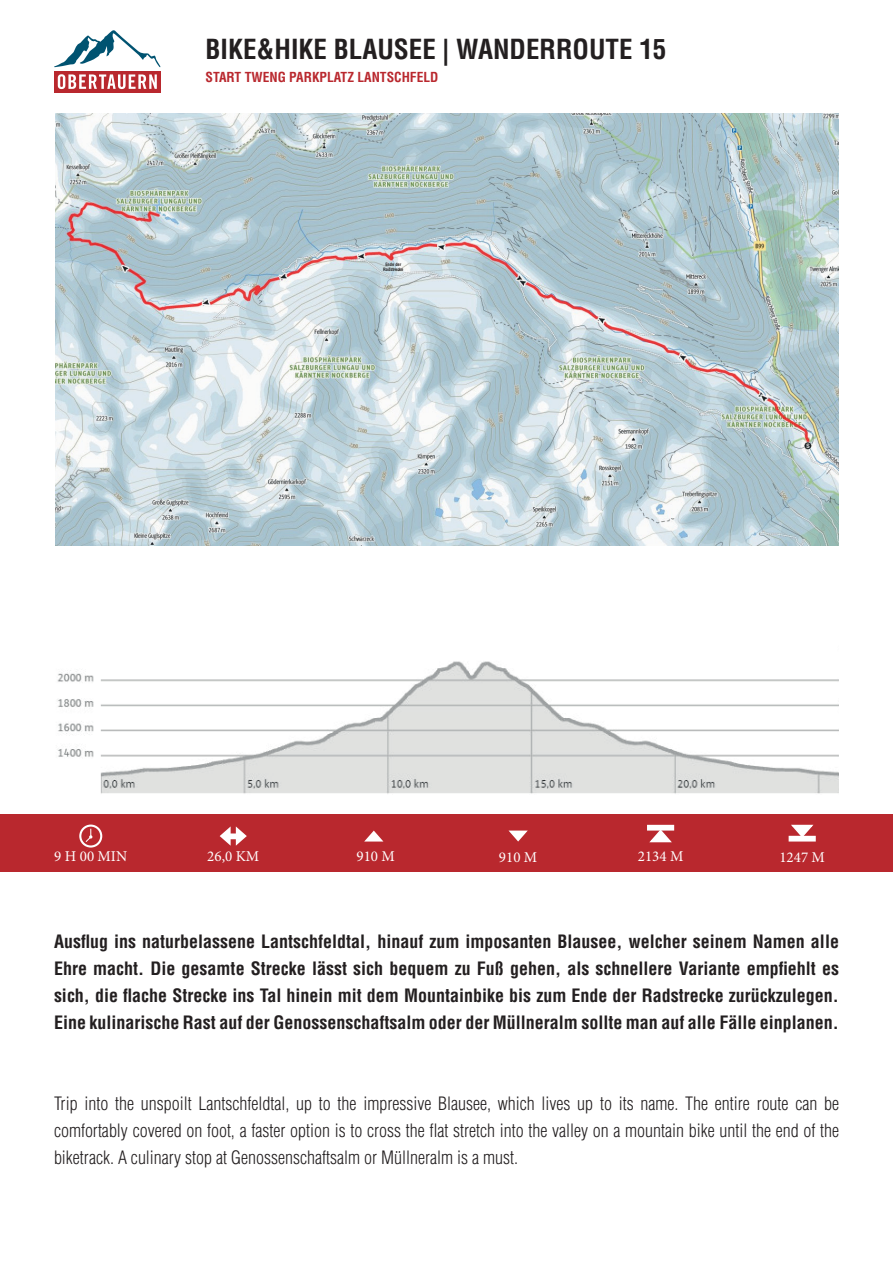
<style>
.page{position:relative;width:893px;height:1263px;background:#fff}
.page>*{position:absolute;margin:0;border:0;box-sizing:border-box;transform-origin:0 0}
.t1{font:700 condensed 27px "Helvetica LT Std";color:#231f20}
.t2{font:700 condensed 18px/27px "Helvetica LT Std";color:#231f20;text-align:justify}
.t3{font:300 condensed 18px/27px "Helvetica LT Std";color:#231f20;text-align:justify}
.t4{font:15px "Minion Pro";color:#fff}
.t5{font:700 condensed 13.5px "Helvetica LT Std";color:#b9282e}
.t6{font:700 condensed 4.5px/5.4px "Helvetica LT Std";color:#231f20;text-align:center}
</style>
<div class="page">
<div style="left:0;top:814px;width:893px;height:58px;background:#b9282e"></div>
<div style="left:54px;top:71px;width:106px;height:21px;background:#b9282e"></div>
<svg style="left:54px;top:30px;width:107px;height:59px"></svg>
<div style="left:79px;top:824px;width:23px;height:23px;border:2px solid #fff;border-radius:50%"></div>
<svg style="left:84px;top:829px;width:8px;height:14px"></svg>
<svg style="left:220px;top:826px;width:27px;height:20px"></svg>
<svg style="left:364px;top:830px;width:19px;height:11px"></svg>
<svg style="left:508px;top:830px;width:20px;height:11px"></svg>
<svg style="left:648px;top:830px;width:25px;height:13px"></svg>
<div style="left:647px;top:825px;width:27px;height:5px;background:#fff"></div>
<svg style="left:789px;top:824px;width:26px;height:12px"></svg>
<div style="left:789px;top:836px;width:27px;height:5px;background:#fff"></div>
<img style="left:56px;top:114px;width:783px;height:431px">
<img style="left:57px;top:661px;width:782px;height:133px">
<h1 class="t1" style="left:206px;top:33px;width:462px">BIKE&amp;HIKE BLAUSEE | WANDERROUTE 15</h1>
<p class="t5" style="left:206px;top:69px;width:234px">START TWENG PARKPLATZ LANTSCHFELD</p>
<p class="t6" style="left:383px;top:262px;width:22px">Ende der<br>Radstrecke</p>
<p class="t4" style="left:54px;top:846px;width:74px">9 H 00 MIN</p>
<p class="t4" style="left:207px;top:846px;width:53px">26,0 KM</p>
<p class="t4" style="left:356px;top:846px;width:40px">910 M</p>
<p class="t4" style="left:499px;top:847px;width:40px">910 M</p>
<p class="t4" style="left:638px;top:846px;width:47px">2134 M</p>
<p class="t4" style="left:779px;top:847px;width:47px">1247 M</p>
<p class="t2" style="left:54px;top:928px;width:786px">Ausflug ins naturbelassene Lantschfeldtal, hinauf zum imposanten Blausee, welcher seinem Namen alle Ehre macht. Die gesamte Strecke lässt sich bequem zu Fuß gehen, als schnellere Variante empfiehlt es sich, die flache Strecke ins Tal hinein mit dem Mountainbike bis zum Ende der Radstrecke zurückzulegen.<br>Eine kulinarische Rast auf der Genossenschaftsalm oder der Müllneralm sollte man auf alle Fälle einplanen.</p>
<p class="t3" style="left:54px;top:1090px;width:787px">Trip into the unspoilt Lantschfeldtal, up to the impressive Blausee, which lives up to its name. The entire route can be comfortably covered on foot, a faster option is to cross the flat stretch into the valley on a mountain bike until the end of the biketrack. A culinary stop at Genossenschaftsalm or Müllneralm is a must.</p>
</div>
